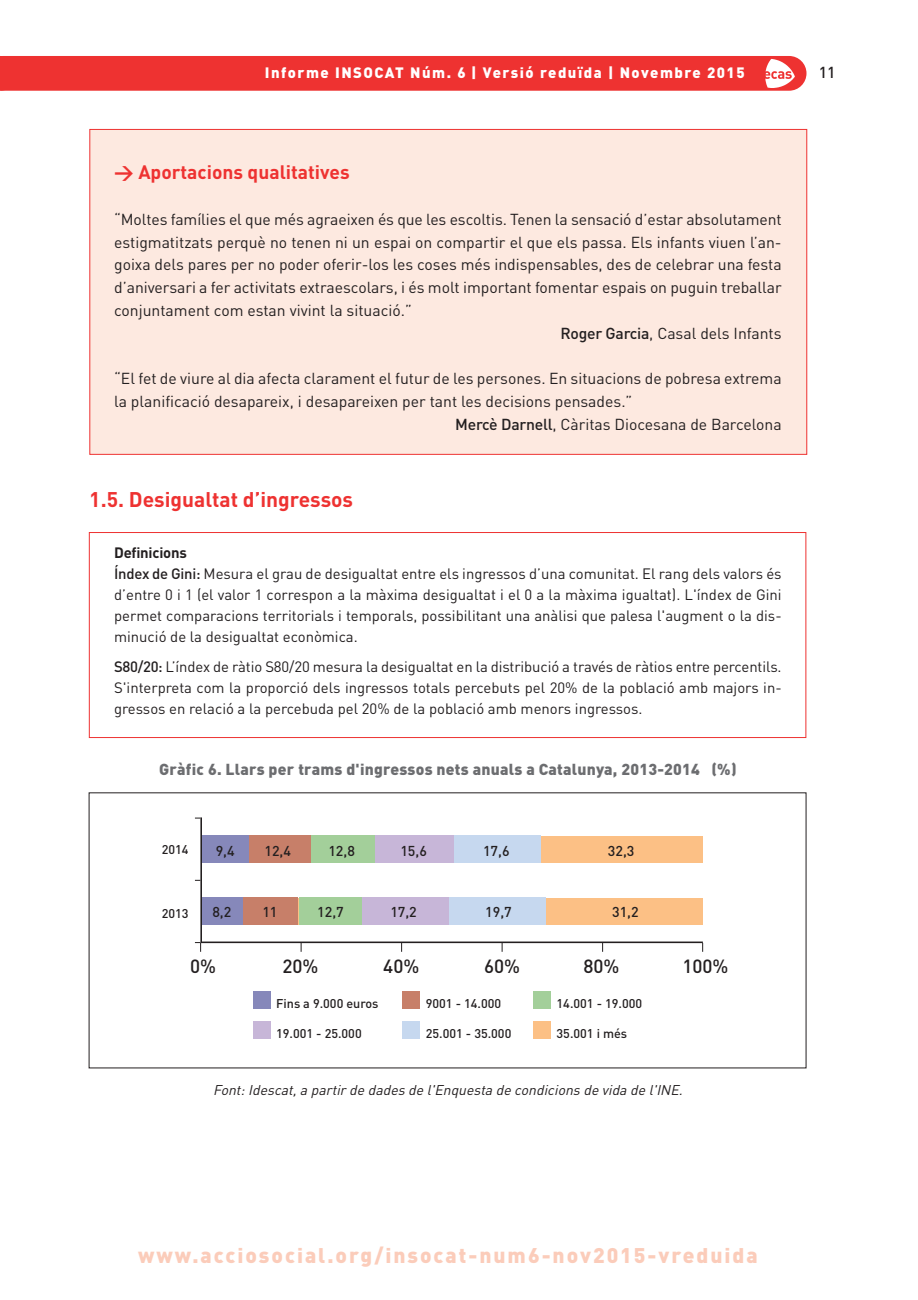
<style>
.page{position:relative;width:918px;height:1300px;background:#fff}
.page>*{position:absolute;margin:0;border:0;box-sizing:border-box;transform-origin:0 0}
.t1{font:900 21px "DIN";letter-spacing:.095em;color:#fbccba}
.t2{font:700 21px "DIN";color:#ee3231}
.t3{font:700 19.25px "DIN";color:#ee3231}
.t4{font:500 18.9px "DIN";color:#231f20}
.t5{font:15.75px "DIN";color:#231f20}
.t6{font:900 15.75px "DIN";letter-spacing:.015em;color:#6c6d70}
.t7{font:500 15.75px "DIN";color:#231f20}
.t8{font:14.88px/21px "DIN";color:#231f20}
.t9{font:900 14.88px "DIN";letter-spacing:.1em;color:#fff}
.t10{font:500 14.17px "DIN";color:#231f20}
.t11{font:italic 14px "DIN";color:#231f20}
.t12{font:500 12.6px "DIN";color:#231f20}
.s1{font-weight:500}
.s2{font-weight:700}
</style>
<div class="page">
<div style="left:90px;top:130px;width:716px;height:324px;background:#fde9e0"></div>
<div style="left:0;top:56px;width:806px;height:35px;background:#ee3231"></div>
<svg style="left:200px;top:817px;width:504px;height:127px"></svg>
<div style="left:253px;top:991px;width:17px;height:17px;background:#8688ba"></div>
<div style="left:403px;top:991px;width:17px;height:17px;background:#c77f69"></div>
<div style="left:533px;top:991px;width:17px;height:17px;background:#a3cf9a"></div>
<div style="left:253px;top:1021px;width:17px;height:17px;background:#c7b6d8"></div>
<div style="left:403px;top:1021px;width:17px;height:17px;background:#c6d8ef"></div>
<div style="left:533px;top:1021px;width:17px;height:17px;background:#fcc085"></div>
<svg style="left:195px;top:942px;width:6px;height:10px"></svg>
<div style="left:89px;top:532px;width:717px;height:206px;border:1px solid #ee3231"></div>
<p class="t9" style="left:265px;top:64px;width:481px">Informe INSOCAT Núm. 6 | Versió reduïda | Novembre 2015</p>
<p class="t3" style="left:114px;top:161px;width:237px">&gt; Aportacions qualitatives</p>
<p class="t5" style="left:114px;top:210px;width:669px">“Moltes famílies el que més agraeixen és que les escoltis. Tenen la sensació d’estar absolutament</p>
<p class="t5" style="left:114px;top:233px;width:669px">estigmatitzats perquè no tenen ni un espai on compartir el que els passa. Els infants viuen l’an-</p>
<p class="t5" style="left:114px;top:256px;width:669px">goixa dels pares per no poder oferir-los les coses més indispensables, des de celebrar una festa</p>
<p class="t5" style="left:114px;top:278px;width:669px">d’aniversari a fer activitats extraescolars, i és molt important fomentar espais on puguin treballar</p>
<p class="t5" style="left:114px;top:301px;width:299px">conjuntament com estan vivint la situació.”</p>
<p class="t5" style="left:560px;top:324px;width:223px"><span class="s1">Roger Garcia</span>, Casal dels Infants</p>
<p class="t5" style="left:114px;top:369px;width:669px">“El fet de viure al dia afecta clarament el futur de les persones. En situacions de pobresa extrema</p>
<p class="t5" style="left:114px;top:392px;width:520px">la planificació desapareix, i desapareixen per tant les decisions pensades.”</p>
<p class="t5" style="left:455px;top:415px;width:328px"><span class="s1">Mercè Darnell</span>, Càritas Diocesana de Barcelona</p>
<h1 class="t2" style="left:89px;top:487px;width:265px">1.5. Desigualtat d’ingressos</h1>
<p class="t8" style="left:114px;top:542px;width:669px"><span class="s2">Definicions<br></span><span class="s1">Índex de Gini:</span> Mesura el grau de desigualtat entre els ingressos d’una comunitat. El rang dels valors és d’entre 0 i 1 (el valor 1 correspon a la màxima desigualtat i el 0 a la màxima igualtat). L'índex de Gini permet comparacions territorials i temporals, possibilitant una anàlisi que palesa l'augment o la dis&shy;minució de la desigualtat econòmica.</p>
<p class="t8" style="left:114px;top:657px;width:669px;text-align:justify"><span class="s1">S80/20:</span> L’índex de ràtio S80/20 mesura la desigualtat en la distribució a través de ràtios entre percentils.<br>S'interpreta com la proporció dels ingressos totals percebuts pel 20% de la població amb majors in&shy;gressos en relació a la percebuda pel 20% de la població amb menors ingressos.</p>
<p class="t6" style="left:159px;top:760px;width:579px">Gràfic 6. Llars per trams d'ingressos nets anuals a Catalunya, 2013-2014 (%)</p>
<p class="t12" style="left:162px;top:842px;width:28px">2014</p>
<p class="t12" style="left:162px;top:906px;width:28px">2013</p>
<p class="t10" style="left:216px;top:842px;width:20px">9,4</p>
<p class="t10" style="left:264px;top:842px;width:28px">12,4</p>
<p class="t10" style="left:328px;top:842px;width:28px">12,8</p>
<p class="t10" style="left:400px;top:842px;width:28px">15,6</p>
<p class="t10" style="left:483px;top:842px;width:28px">17,6</p>
<p class="t10" style="left:608px;top:842px;width:28px">32,3</p>
<p class="t10" style="left:212px;top:904px;width:20px">8,2</p>
<p class="t10" style="left:262px;top:904px;width:17px">11</p>
<p class="t10" style="left:317px;top:904px;width:28px">12,7</p>
<p class="t10" style="left:390px;top:904px;width:28px">17,2</p>
<p class="t10" style="left:485px;top:904px;width:28px">19,7</p>
<p class="t10" style="left:612px;top:904px;width:28px">31,2</p>
<p class="t4" style="left:190px;top:955px;width:27px">0%</p>
<p class="t4" style="left:282px;top:955px;width:38px">20%</p>
<p class="t4" style="left:383px;top:955px;width:38px">40%</p>
<p class="t4" style="left:484px;top:955px;width:38px">60%</p>
<p class="t4" style="left:583px;top:955px;width:38px">80%</p>
<p class="t4" style="left:682px;top:955px;width:48px">100%</p>
<p class="t12" style="left:276px;top:996px;width:104px">Fins a 9.000 euros</p>
<p class="t12" style="left:426px;top:996px;width:77px">9001 - 14.000</p>
<p class="t12" style="left:556px;top:996px;width:87px">14.001 - 19.000</p>
<p class="t12" style="left:276px;top:1026px;width:87px">19.001 - 25.000</p>
<p class="t12" style="left:426px;top:1026px;width:87px">25.001 - 35.000</p>
<p class="t12" style="left:556px;top:1026px;width:72px">35.001 i més</p>
<p class="t11" style="left:213px;top:1081px;width:474px">Font: Idescat, a partir de dades de l'Enquesta de condicions de vida de l'INE.</p>
<p class="t7" style="left:819px;top:64px;width:18px">11</p>
<h1 class="t1" style="left:138px;top:1243px;width:621px">www.acciosocial.org/insocat-num6-nov2015-vreduida</h1>
</div>
